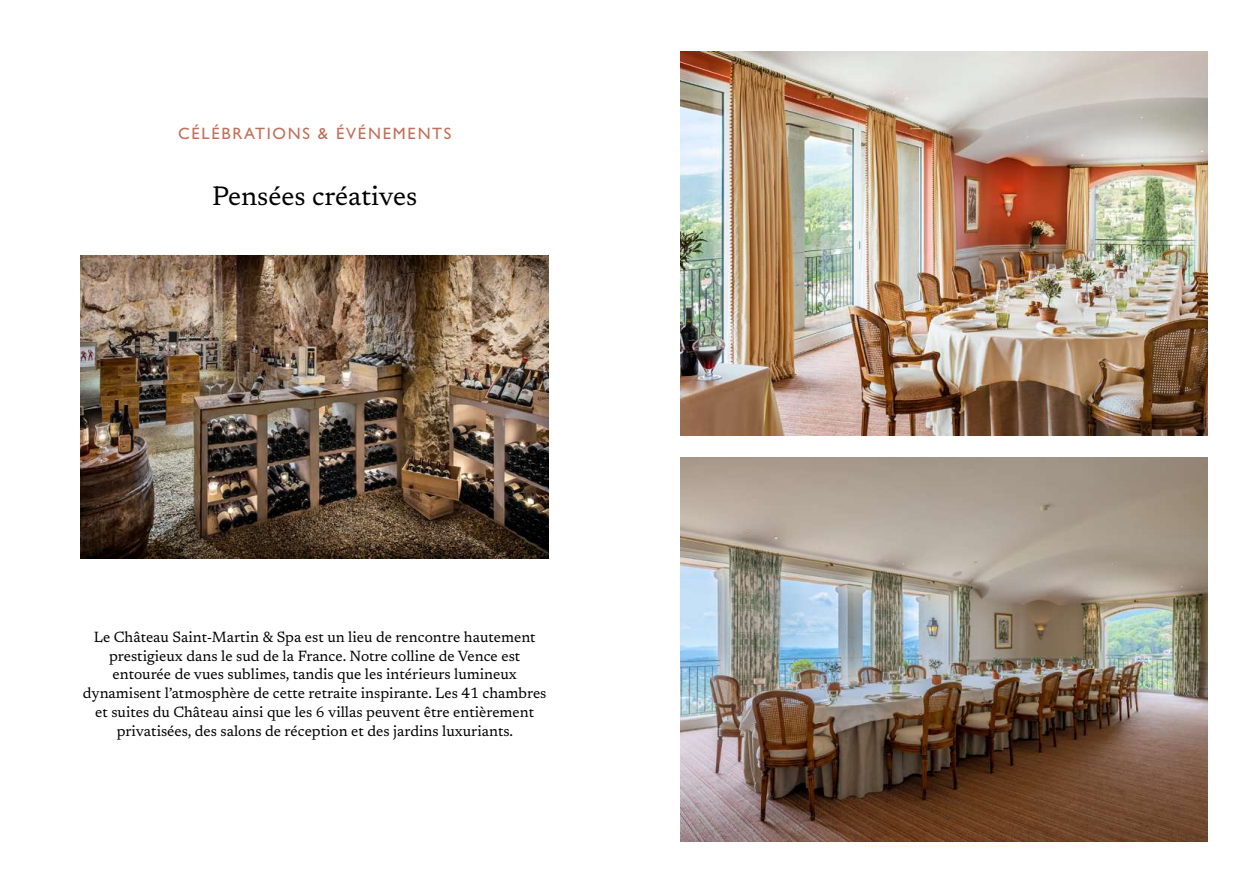
<style>
.page{position:relative;width:1259px;height:893px;background:#fff}
.page>*{position:absolute;margin:0;border:0;box-sizing:border-box;transform-origin:0 0}
.t1{font:27px "Newsreader";color:#000}
.t2{font:500 16.5px "Gill Sans MT Pro";letter-spacing:.1em;color:#c16f59}
.t3{font:15px/18.8px "Newsreader";color:#000;text-align:center}
</style>
<div class="page">
<img style="left:81px;top:255px;width:468px;height:303px">
<img style="left:680px;top:51px;width:528px;height:385px">
<img style="left:680px;top:457px;width:528px;height:385px">
<p class="t2" style="left:178px;top:123px;width:275px">CÉLÉBRATIONS &amp; ÉVÉNEMENTS</p>
<h1 class="t1" style="left:212px;top:177px;width:207px">Pensées créatives</h1>
<p class="t3" style="left:83px;top:627px;width:465px">Le Château Saint-Martin &amp; Spa est un lieu de rencontre hautement prestigieux dans le sud de la France. Notre colline de Vence est entourée de vues sublimes, tandis que les intérieurs lumineux dynamisent l’atmosphère de cette retraite inspirante. Les 41 chambres et suites du Château ainsi que les 6 villas peuvent être entièrement privatisées, des salons de réception et des jardins luxuriants.</p>
</div>
